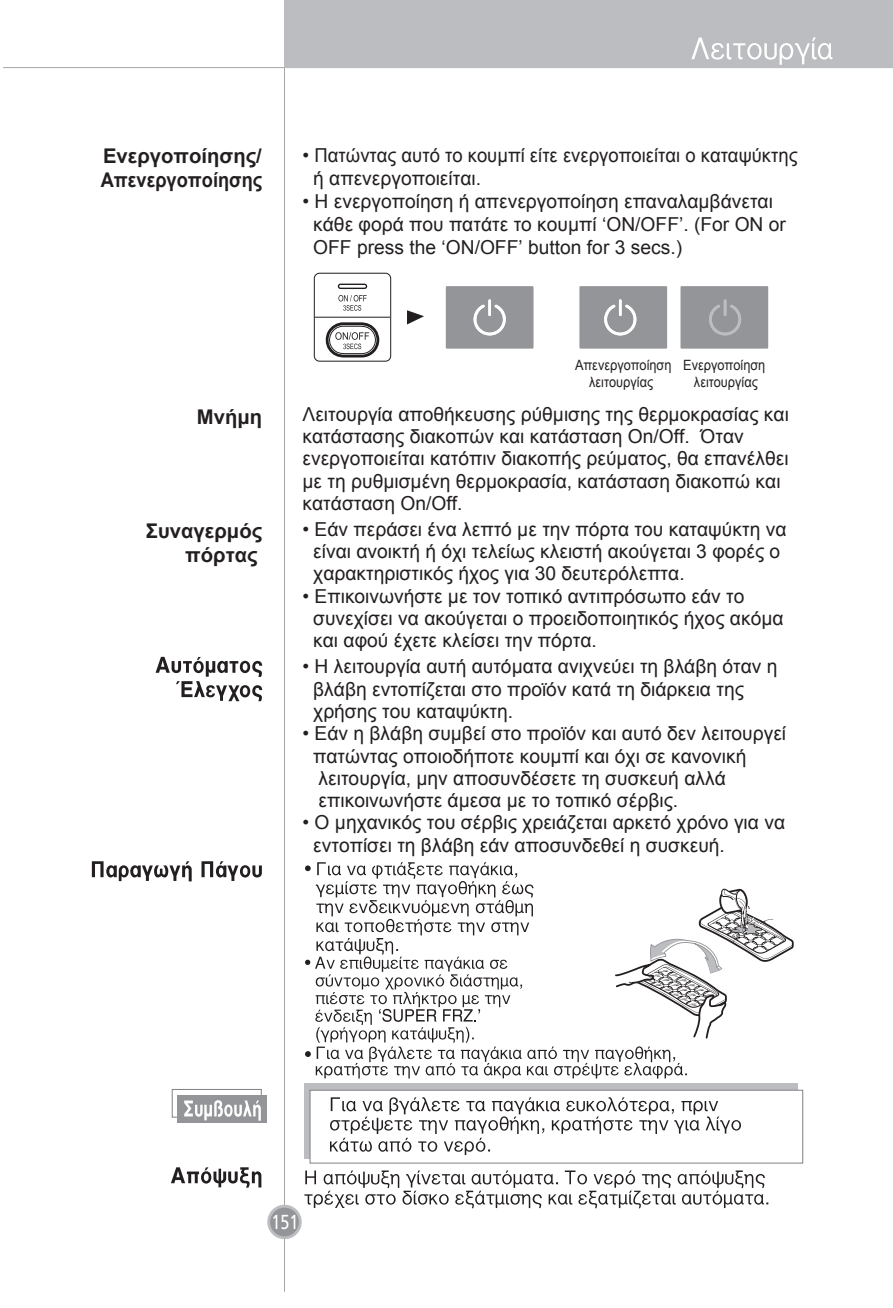
<style>
.page{position:relative;width:893px;height:1308px;background:#fff}
.page>*{position:absolute;margin:0;border:0;box-sizing:border-box;transform-origin:0 0}
.t1{font:700 20.25px/24.3px "Arial";color:#231f20}
.t2{font:20.25px "Frutiger";color:#fff;scale:.8 1}
.t3{font:19.35px/22.3px "Arial";color:#231f20}
.t4{font:14.17px/17.1px "Arial";color:#231f20;text-align:center;scale:.9 1}
</style>
<div class="page">
<div style="left:285px;top:0;width:608px;height:67px;background:#bcbdc0"></div>
<svg style="left:691px;top:37px;width:141px;height:28px"></svg>
<svg style="left:267px;top:1204px;width:35px;height:35px"></svg>
<div style="left:270px;top:1207px;width:29px;height:29px;background:#939598;border-radius:50%"></div>
<svg style="left:304px;top:1170px;width:464px;height:38px"></svg>
<svg style="left:156px;top:657px;width:106px;height:44px"></svg>
<svg style="left:92px;top:861px;width:170px;height:20px"></svg>
<svg style="left:171px;top:1167px;width:90px;height:20px"></svg>
<div style="left:304px;top:1083px;width:493px;height:75px;background:#bcbdc0"></div>
<div style="left:310px;top:1090px;width:493px;height:73px;background:#fff"></div>
<div style="left:310px;top:1089px;width:493px;height:74px;border:1px solid #808285"></div>
<svg style="left:330px;top:1097px;width:411px;height:58px"></svg>
<div style="left:172px;top:1089px;width:90px;height:28px;border:1px solid #808285"></div>
<div style="left:178px;top:1095px;width:89px;height:27px;background:#939598"></div>
<svg style="left:184px;top:1100px;width:77px;height:20px"></svg>
<svg style="left:407px;top:310px;width:17px;height:14px"></svg>
<div style="left:446px;top:286px;width:87px;height:62px;background:#939598"></div>
<svg style="left:473px;top:304px;width:33px;height:31px"></svg>
<hr style="left:488px;top:299px;width:3px;height:17px;background:#fff">
<div style="left:680px;top:286px;width:88px;height:62px;background:#939598"></div>
<svg style="left:709px;top:299px;width:33px;height:36px"></svg>
<div style="left:579px;top:286px;width:88px;height:62px;background:#939598"></div>
<svg style="left:604px;top:304px;width:33px;height:31px"></svg>
<hr style="left:619px;top:299px;width:3px;height:17px;background:#fff">
<hr style="left:315px;top:317px;width:75px;height:1px;background:#231f20">
<div style="left:314px;top:273px;width:77px;height:89px;border:1px solid #231f20;border-radius:5px"></div>
<svg style="left:338px;top:283px;width:29px;height:6px"></svg>
<svg style="left:338px;top:295px;width:29px;height:16px"></svg>
<svg style="left:325px;top:322px;width:55px;height:36px"></svg>
<svg style="left:305px;top:862px;width:489px;height:216px"></svg>
<p class="t1" style="left:101px;top:144px;width:163px">Ενεργοποίησης/<br>Απενεργοποίησης</p>
<p class="t1" style="left:197px;top:405px;width:67px">Μνήμη</p>
<p class="t1" style="left:146px;top:519px;width:118px;text-align:right">Συναγερμός πόρτας</p>
<p class="t3" style="left:313px;top:144px;width:486px;line-height:23.2px;text-indent:-11px">• Πατώντας αυτό το κουμπί είτε ενεργοποιείται ο καταψύκτης ή απενεργοποιείται.</p>
<p class="t3" style="left:313px;top:190px;width:474px;line-height:23.2px;text-indent:-11px">• Η ενεργοποίηση ή απενεργοποίηση επαναλαμβάνεται κάθε φορά που πατάτε το κουμπί ‘ON/OFF’. (For ON or<br>OFF press the ‘ON/OFF’ button for 3 secs.)</p>
<p class="t4" style="left:575px;top:357px;width:109px">Απενεργοποίηση λειτουργίας</p>
<p class="t4" style="left:683px;top:357px;width:93px">Ενεργοποίηση λειτουργίας</p>
<p class="t3" style="left:303px;top:403px;width:488px">Λειτουργία αποθήκευσης ρύθμισης της θερμοκρασίας και κατάστασης διακοπών και κατάσταση On/Off. Όταν ενεργοποιείται κατόπιν διακοπής ρεύματος, θα επανέλθει με τη ρυθμισμένη θερμοκρασία, κατάσταση διακοπώ και κατάσταση On/Off.</p>
<p class="t3" style="left:313px;top:518px;width:475px;text-indent:-11px">• Εάν περάσει ένα λεπτό με την πόρτα του καταψύκτη να είναι ανοικτή ή όχι τελείως κλειστή ακούγεται 3 φορές ο χαρακτηριστικός ήχος για 30 δευτερόλεπτα.</p>
<p class="t3" style="left:313px;top:585px;width:472px;text-indent:-11px">• Επικοινωνήστε με τον τοπικό αντιπρόσωπο εάν το συνεχίσει να ακούγεται ο προειδοποιητικός ήχος ακόμα και αφού έχετε κλείσει την πόρτα.</p>
<p class="t3" style="left:313px;top:655px;width:466px;text-indent:-11px">• Η λειτουργία αυτή αυτόματα ανιχνεύει τη βλάβη όταν η βλάβη εντοπίζεται στο προϊόν κατά τη διάρκεια της χρήσης του καταψύκτη.</p>
<p class="t3" style="left:313px;top:722px;width:474px;text-indent:-11px">• Εάν η βλάβη συμβεί στο προϊόν και αυτό δεν λειτουργεί πατώντας οποιοδήποτε κουμπί και όχι σε κανονική λειτουργία, μην αποσυνδέσετε τη συσκευή αλλά επικοινωνήστε άμεσα με το τοπικό σέρβις.</p>
<p class="t3" style="left:313px;top:811px;width:473px;text-indent:-11px">• Ο μηχανικός του σέρβις χρειάζεται αρκετό χρόνο για να εντοπίσει τη βλάβη εάν αποσυνδεθεί η συσκευή.</p>
<p class="t2" style="left:271px;top:1210px;width:35px">151</p>
</div>
